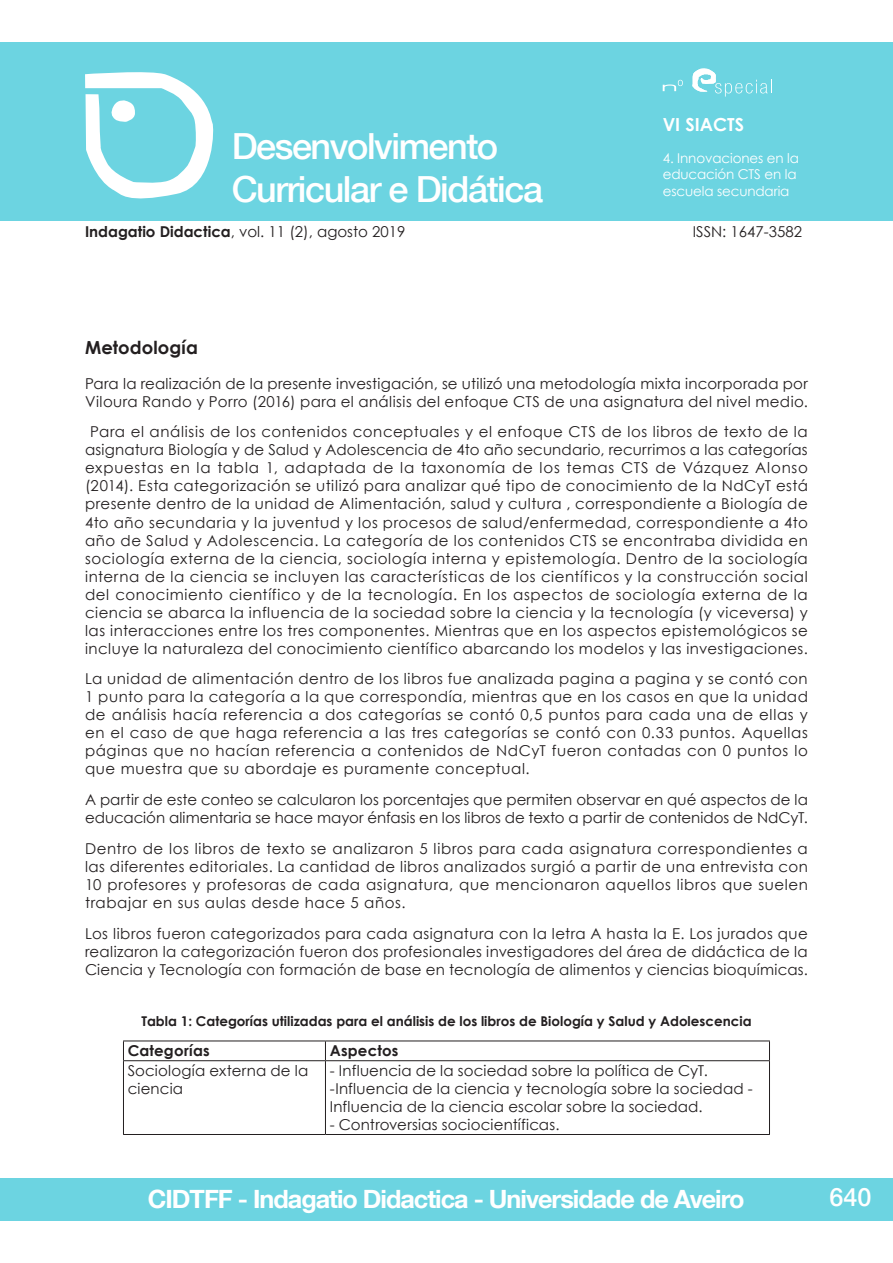
<style>
.page{position:relative;width:893px;height:1263px;background:#fff}
.page>*{position:absolute;margin:0;border:0;box-sizing:border-box;transform-origin:0 0}
.t1{font:500 36px/43.2px "Helvetica Neue LT Com";letter-spacing:-.04em;color:#fff}
.t2{font:700 25.2px "Helvetica Neue LT Com";letter-spacing:-.04em;color:#fff}
.t3{font:500 25.2px "Helvetica Neue LT Com";color:#fff}
.Titulos{font:700 18px "Century Gothic";letter-spacing:.005em;color:#231f20}
.t4{font:700 18px "Century Gothic";color:#fff}
.paragrafos{font:15px/18px "Century Gothic";letter-spacing:.03em;color:#231f20;text-align:justify}
.paragrafos-2{font:15px/18px "Century Gothic";color:#231f20}
.texto_de_tabela{font:15px/18px "Century Gothic";letter-spacing:.01em;color:#231f20}
.texto_de_tabela-2{font:700 15px "Century Gothic";letter-spacing:.015em;color:#231f20}
.LEGENDA{font:700 13.5px "Century Gothic";color:#231f20}
.t5{font:13.5px/16.2px "Century Gothic";letter-spacing:-.01em;color:#fff}
.s1{font-weight:700}
</style>
<div class="page">
<div style="left:0;top:1178px;width:893px;height:42px;background:#6cd4e1"></div>
<div style="left:0;top:43px;width:893px;height:178px;background:#6cd4e1"></div>
<svg style="left:85px;top:72px;width:129px;height:127px"></svg>
<svg style="left:692px;top:68px;width:80px;height:29px"></svg>
<svg style="left:663px;top:80px;width:20px;height:11px"></svg>
<hr style="left:123px;top:1040px;width:202px;height:1px;background:#231f20">
<svg style="left:123px;top:1041px;width:1px;height:19px"></svg>
<hr style="left:325px;top:1040px;width:445px;height:1px;background:#231f20">
<svg style="left:325px;top:1041px;width:1px;height:19px"></svg>
<svg style="left:769px;top:1041px;width:1px;height:19px"></svg>
<hr style="left:123px;top:1060px;width:202px;height:1px;background:#231f20">
<hr style="left:123px;top:1061px;width:1px;height:73px;background:#231f20">
<hr style="left:325px;top:1060px;width:445px;height:1px;background:#231f20">
<hr style="left:325px;top:1061px;width:1px;height:73px;background:#231f20">
<hr style="left:769px;top:1061px;width:1px;height:73px;background:#231f20">
<hr style="left:123px;top:1134px;width:202px;height:1px;background:#231f20">
<hr style="left:325px;top:1134px;width:445px;height:1px;background:#231f20">
<h1 class="t1" style="left:232px;top:124px;width:313px">Desenvolvimento<br>Curricular e Didática</h1>
<p class="t4" style="left:663px;top:111px;width:83px">VI SIACTS</p>
<p class="t5" style="left:663px;top:150px;width:138px">4. Innovaciones en la educación CTS en la escuela secundaria</p>
<p class="paragrafos-2" style="left:85px;top:222px;width:322px"><span class="s1">Indagatio Didactica</span>, vol. 11 (2), agosto 2019</p>
<p class="paragrafos-2" style="left:693px;top:222px;width:111px">ISSN: 1647-3582</p>
<p class="Titulos" style="left:85px;top:333px;width:114px">Metodología</p>
<p class="paragrafos" style="left:85px;top:374px;width:724px">Para la realización de la presente investigación, se utilizó una metodología mixta incorporada por<br>Viloura Rando y Porro (2016) para el análisis del enfoque CTS de una asignatura del nivel medio.</p>
<p class="paragrafos" style="left:85px;top:423px;width:724px;text-align:center">Para el análisis de los contenidos conceptuales y el enfoque CTS de los libros de texto de la asignatura Biología y de Salud y Adolescencia de 4to año secundario, recurrimos a las categorías expuestas en la tabla 1, adaptada de la taxonomía de los temas CTS de Vázquez Alonso (2014). Esta categorización se utilizó para analizar qué tipo de conocimiento de la NdCyT está presente dentro de la unidad de Alimentación, salud y cultura , correspondiente a Biología de 4to año secundaria y la juventud y los procesos de salud/enfermedad, correspondiente a 4to año de Salud y Adolescencia. La categoría de los contenidos CTS se encontraba dividida en sociología externa de la ciencia, sociología interna y epistemología. Dentro de la sociología interna de la ciencia se incluyen las características de los científicos y la construcción social del conocimiento científico y de la tecnología. En los aspectos de sociología externa de la ciencia se abarca la influencia de la sociedad sobre la ciencia y la tecnología (y viceversa) y las interacciones entre los tres componentes. Mientras que en los aspectos epistemológicos se incluye la naturaleza del conocimiento científico abarcando los modelos y las investigaciones.</p>
<p class="paragrafos" style="left:85px;top:670px;width:724px">La unidad de alimentación dentro de los libros fue analizada pagina a pagina y se contó con 1 punto para la categoría a la que correspondía, mientras que en los casos en que la unidad de análisis hacía referencia a dos categorías se contó 0,5 puntos para cada una de ellas y en el caso de que haga referencia a las tres categorías se contó con 0.33 puntos. Aquellas páginas que no hacían referencia a contenidos de NdCyT fueron contadas con 0 puntos lo que muestra que su abordaje es puramente conceptual.</p>
<p class="paragrafos-2" style="left:85px;top:790px;width:724px">A partir de este conteo se calcularon los porcentajes que permiten observar en qué aspectos de la educación alimentaria se hace mayor énfasis en los libros de texto a partir de contenidos de NdCyT.</p>
<p class="paragrafos" style="left:85px;top:839px;width:724px">Dentro de los libros de texto se analizaron 5 libros para cada asignatura correspondientes a las diferentes editoriales. La cantidad de libros analizados surgió a partir de una entrevista con 10 profesores y profesoras de cada asignatura, que mencionaron aquellos libros que suelen trabajar en sus aulas desde hace 5 años.</p>
<p class="paragrafos" style="left:85px;top:924px;width:724px">Los libros fueron categorizados para cada asignatura con la letra A hasta la E. Los jurados que realizaron la categorización fueron dos profesionales investigadores del área de didáctica de la Ciencia y Tecnología con formación de base en tecnología de alimentos y ciencias bioquímicas.</p>
<p class="LEGENDA" style="left:141px;top:1011px;width:612px">Tabla 1: Categorías utilizadas para el análisis de los libros de Biología y Salud y Adolescencia</p>
<p class="texto_de_tabela-2" style="left:128px;top:1040px;width:84px">Categorías</p>
<p class="texto_de_tabela-2" style="left:330px;top:1040px;width:70px">Aspectos</p>
<p class="texto_de_tabela" style="left:128px;top:1061px;width:182px">Sociología externa de la ciencia</p>
<p class="texto_de_tabela" style="left:330px;top:1061px;width:380px">- Influencia de la sociedad sobre la política de CyT.</p>
<p class="texto_de_tabela" style="left:330px;top:1079px;width:425px">-Influencia de la ciencia y tecnología sobre la sociedad -<br>Influencia de la ciencia escolar sobre la sociedad.</p>
<p class="texto_de_tabela" style="left:330px;top:1115px;width:231px">- Controversias sociocientíficas.</p>
<h2 class="t2" style="left:148px;top:1183px;width:598px">CIDTFF - Indagatio Didactica - Universidade de Aveiro</h2>
<h2 class="t3" style="left:829px;top:1181px;width:44px">640</h2>
</div>
